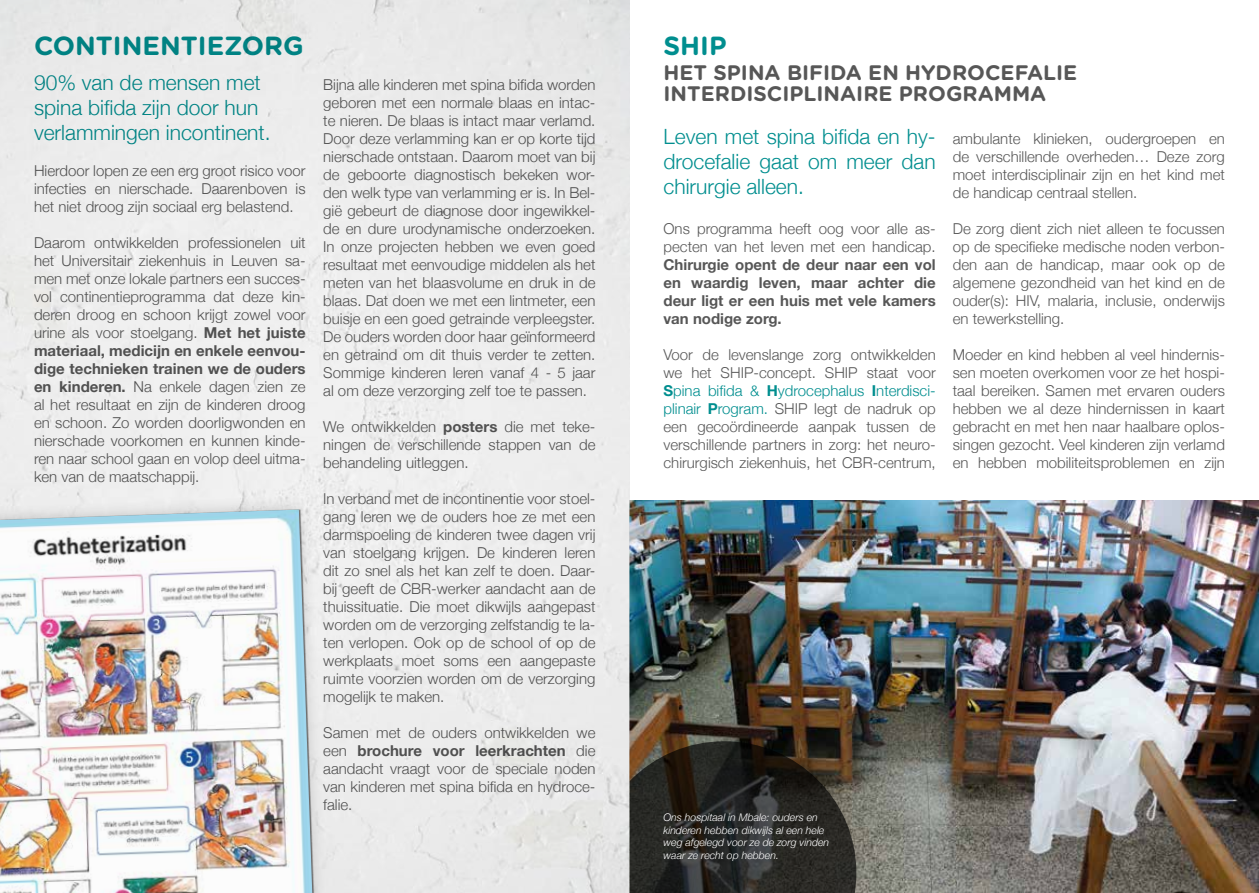
<style>
.page{position:relative;width:1259px;height:893px;background:#fff}
.page>*{position:absolute;margin:0;border:0;box-sizing:border-box;transform-origin:0 0}
.t1{font:700 26.25px "Gotham Rounded";color:#008e8f}
.t2{font:300 21px/25.2px "Helvetica Neue";color:#008e8f}
.t3{font:700 21px/21px "Gotham Rounded";color:#575757}
.t4{font:300 15px/18px "Helvetica Neue";color:#575757;text-align:justify}
.t5{font:700 15px/18px "Helvetica Neue";color:#575757;text-align:justify}
.t6{font:italic 300 10.5px/12.6px "Helvetica Neue";color:#fff}
.s1{font-weight:700}
.s2{font-weight:700;color:#008e8f}
.s3{color:#008e8f}
</style>
<div class="page">
<img style="left:629px;top:501px;width:630px;height:392px">
<svg style="left:629px;top:741px;width:227px;height:152px;background:#2d2a25"></svg>
<div style="left:0;top:0;width:629px;height:893px;background:#ececec"></div>
<svg style="left:0;top:493px;width:334px;height:400px;fill:#ececec"></svg>
<img style="left:0;top:510px;width:312px;height:383px">
<h1 class="t1" style="left:34px;top:26px;width:271px">CONTINENTIEZORG</h1>
<h2 class="t2" style="left:34px;top:68px;width:238px">90% van de mensen met spina bifida zijn door hun verlammingen incontinent.</h2>
<p class="t4" style="left:34px;top:161px;width:273px">Hierdoor lopen ze een erg groot risico voor infecties en nierschade. Daarenboven is het niet droog zijn sociaal erg belastend.</p>
<p class="t4" style="left:34px;top:233px;width:273px">Daarom ontwikkelden professionelen uit het Universitair ziekenhuis in Leuven sa&shy;men met onze lokale partners een succes&shy;vol continentieprogramma dat deze kin&shy;deren droog en schoon krijgt zowel voor urine als voor stoelgang. <span class="s1">Met het juiste materiaal, medicijn en enkele eenvou&shy;dige technieken trainen we de ouders en kinderen.</span> Na enkele dagen zien ze al het resultaat en zijn de kinderen droog en schoon. Zo worden doorligwonden en nierschade voorkomen en kunnen kinde&shy;ren naar school gaan en volop deel uitma&shy;ken van de maatschappij.</p>
<p class="t4" style="left:323px;top:75px;width:274px">Bijna alle kinderen met spina bifida worden geboren met een normale blaas en intac&shy;te nieren. De blaas is intact maar verlamd.<br>Door deze verlamming kan er op korte tijd nierschade ontstaan. Daarom moet van bij de geboorte diagnostisch bekeken wor&shy;den welk type van verlamming er is. In Bel&shy;gië gebeurt de diagnose door ingewikkel&shy;de en dure urodynamische onderzoeken.<br>In onze projecten hebben we even goed resultaat met eenvoudige middelen als het meten van het blaasvolume en druk in de blaas. Dat doen we met een lintmeter, een buisje en een goed getrainde verpleegster.<br>De ouders worden door haar geïnformeerd en getraind om dit thuis verder te zetten.<br>Sommige kinderen leren vanaf 4 - 5 jaar al om deze verzorging zelf toe te passen.</p>
<p class="t4" style="left:323px;top:417px;width:274px">We ontwikkelden <span class="s1">posters</span> die met teke&shy;ningen de verschillende stappen van de behandeling uitleggen.</p>
<p class="t4" style="left:323px;top:489px;width:274px">In verband met de incontinentie voor stoel&shy;gang leren we de ouders hoe ze met een darmspoeling de kinderen twee dagen vrij van stoelgang krijgen. De kinderen leren dit zo snel als het kan zelf te doen. Daar&shy;bij geeft de CBR-werker aandacht aan de thuissituatie. Die moet dikwijls aangepast worden om de verzorging zelfstandig te la&shy;ten verlopen. Ook op de school of op de werkplaats moet soms een aangepaste ruimte voorzien worden om de verzorging mogelijk te maken.</p>
<p class="t4" style="left:323px;top:723px;width:274px">Samen met de ouders ontwikkelden we een <span class="s1">brochure voor leerkrachten</span> die aandacht vraagt voor de speciale noden van kinderen met spina bifida en hydroce&shy;falie.</p>
<h1 class="t1" style="left:663px;top:26px;width:65px">SHIP</h1>
<h2 class="t3" style="left:663px;top:61px;width:415px">HET SPINA BIFIDA EN HYDROCEFALIE<br>INTERDISCIPLINAIRE PROGRAMMA</h2>
<h2 class="t2" style="left:663px;top:122px;width:274px;text-align:justify">Leven met spina bifida en hy&shy;drocefalie gaat om meer dan chirurgie alleen.</h2>
<p class="t4" style="left:663px;top:219px;width:274px">Ons programma heeft oog voor alle as&shy;pecten van het leven met een handicap.</p>
<p class="t5" style="left:663px;top:256px;width:274px">Chirurgie opent de deur naar een vol en waardig leven, maar achter die deur ligt er een huis met vele kamers van nodige zorg.</p>
<p class="t4" style="left:663px;top:345px;width:274px">Voor de levenslange zorg ontwikkelden we het SHIP-concept. SHIP staat voor <span class="s2">S</span><span class="s3">pina bifida &amp;</span> <span class="s2">H</span><span class="s3">ydrocephalus</span> <span class="s2">I</span><span class="s3">nterdisci&shy;plinair</span> <span class="s2">P</span><span class="s3">rogram.</span> SHIP legt de nadruk op een gecoördineerde aanpak tussen de verschillende partners in zorg: het neuro&shy;chirurgisch ziekenhuis, het CBR-centrum,</p>
<p class="t4" style="left:952px;top:129px;width:274px">ambulante klinieken, oudergroepen en de verschillende overheden… Deze zorg moet interdisciplinair zijn en het kind met de handicap centraal stellen.</p>
<p class="t4" style="left:952px;top:219px;width:274px">De zorg dient zich niet alleen te focussen op de specifieke medische noden verbon&shy;den aan de handicap, maar ook op de algemene gezondheid van het kind en de ouder(s): HIV, malaria, inclusie, onderwijs en tewerkstelling.</p>
<p class="t4" style="left:952px;top:345px;width:274px">Moeder en kind hebben al veel hindernis&shy;sen moeten overkomen voor ze het hospi&shy;taal bereiken. Samen met ervaren ouders hebben we al deze hindernissen in kaart gebracht en met hen naar haalbare oplos&shy;singen gezocht. Veel kinderen zijn verlamd en hebben mobiliteitsproblemen en zijn</p>
<p class="t6" style="left:663px;top:810px;width:167px">Ons hospitaal in Mbale: ouders en kinderen hebben dikwijls al een hele weg afgelegd voor ze de zorg vinden waar ze recht op hebben.</p>
</div>
